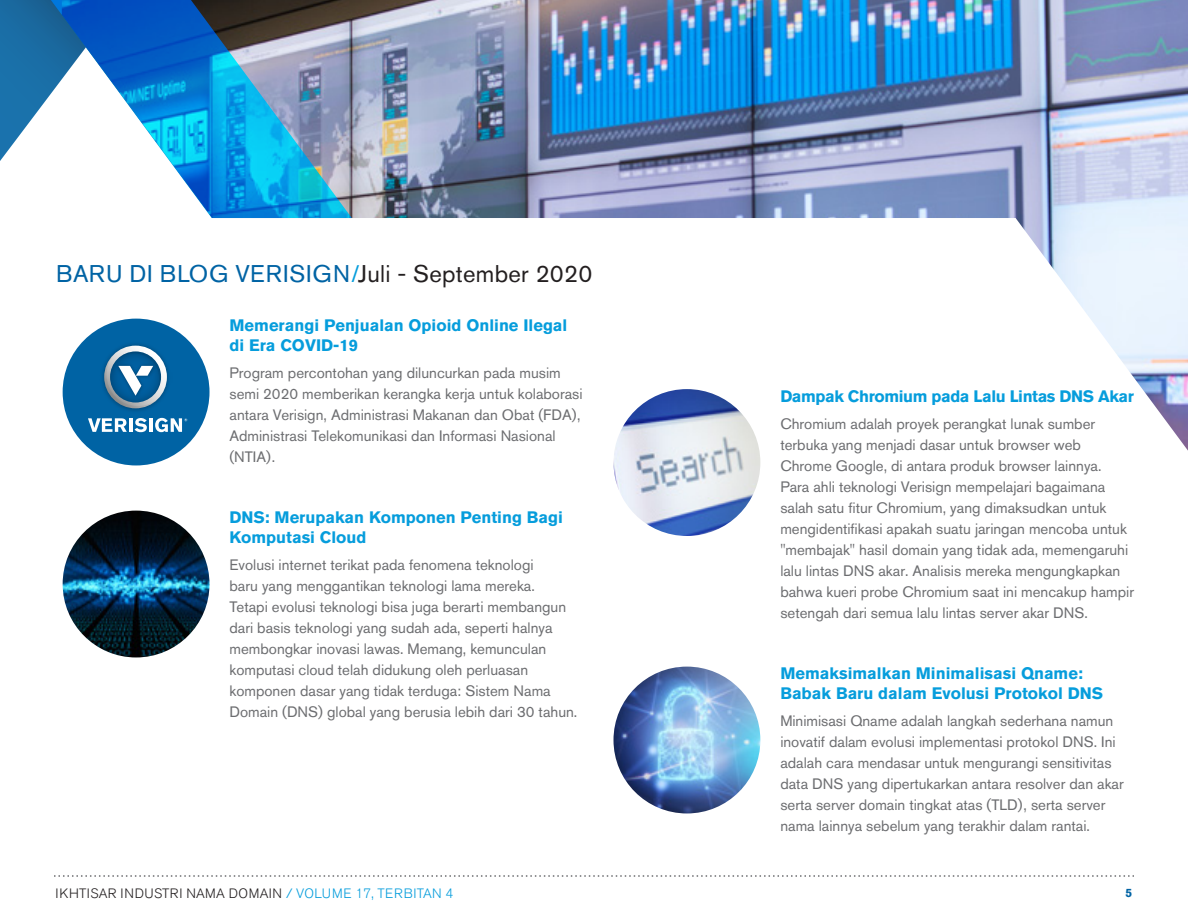
<style>
.page{position:relative;width:1188px;height:918px;background:#fff}
.page>*{position:absolute;margin:0;border:0;box-sizing:border-box;transform-origin:0 0}
.t1{font:24px "Akzidenz Grotesk BE";letter-spacing:.01em;color:#0063a4}
.t2{font:700 16.5px/19.5px "Akzidenz Grotesk BQ";color:#069ddc}
.t3{font:700 16.5px "Akzidenz Grotesk BQ";letter-spacing:-.025em;color:#069ddc}
.t4{font:15px/21px "Akzidenz Grotesk BQ";color:#6c6d70}
.t5{font:300 13.5px "Akzidenz Grotesk BQ";letter-spacing:.02em;color:#231f20}
.t6{font:700 12px "Akzidenz Grotesk BQ";color:#0063a4}
.s1{color:#069ddc}
.s2{color:#231f20}
</style>
<div class="page">
<svg style="left:54px;top:875px;width:1080px;height:2px"></svg>
<svg style="left:0;top:0;width:31px;height:161px;background:#3781b2"></svg>
<img style="left:62px;top:0;width:1126px;height:451px">
<svg style="left:31px;top:0;width:321px;height:218px"></svg>
<div style="left:63px;top:319px;width:147px;height:146px;background:#0063a4;border-radius:50%"></div>
<img style="left:102px;top:344px;width:67px;height:67px">
<svg style="left:104px;top:346px;width:63px;height:62px"></svg>
<svg style="left:104px;top:352px;width:57px;height:56px"></svg>
<svg style="left:88px;top:418px;width:39px;height:14px"></svg>
<hr style="left:129px;top:418px;width:3px;height:14px;background:#fff">
<svg style="left:135px;top:418px;width:12px;height:14px"></svg>
<hr style="left:149px;top:418px;width:4px;height:14px;background:#fff">
<svg style="left:155px;top:418px;width:32px;height:14px"></svg>
<img style="left:63px;top:511px;width:147px;height:146px;border-radius:73px">
<img style="left:614px;top:389px;width:146px;height:147px;border-radius:73px">
<img style="left:614px;top:667px;width:146px;height:146px;border-radius:73px">
<h1 class="t1" style="left:56px;top:260px;width:538px">BARU DI BLOG VERISIGN<span class="s1">/</span><span class="s2">Juli - September 2020</span></h1>
<p class="t2" style="left:230px;top:316px;width:339px">Memerangi Penjualan Opioid Online Ilegal di Era COVID-19</p>
<p class="t4" style="left:230px;top:362px;width:355px">Program percontohan yang diluncurkan pada musim semi 2020 memberikan kerangka kerja untuk kolaborasi antara Verisign, Administrasi Makanan dan Obat (FDA), Administrasi Telekomunikasi dan Informasi Nasional (NTIA).</p>
<p class="t2" style="left:230px;top:508px;width:335px">DNS: Merupakan Komponen Penting Bagi<br>Komputasi Cloud</p>
<p class="t4" style="left:230px;top:554px;width:349px">Evolusi internet terikat pada fenomena teknologi<br>baru yang menggantikan teknologi lama mereka.<br>Tetapi evolusi teknologi bisa juga berarti membangun dari basis teknologi yang sudah ada, seperti halnya membongkar inovasi lawas. Memang, kemunculan komputasi cloud telah didukung oleh perluasan komponen dasar yang tidak terduga: Sistem Nama Domain (DNS) global yang berusia lebih dari 30 tahun.</p>
<p class="t5" style="left:56px;top:886px;width:399px">IKHTISAR INDUSTRI NAMA DOMAIN <span class="s1">/ VOLUME 17, TERBITAN 4</span></p>
<p class="t3" style="left:780px;top:386px;width:355px">Dampak Chromium pada Lalu Lintas DNS Akar</p>
<p class="t4" style="left:780px;top:413px;width:355px">Chromium adalah proyek perangkat lunak sumber terbuka yang menjadi dasar untuk browser web Chrome Google, di antara produk browser lainnya.<br>Para ahli teknologi Verisign mempelajari bagaimana salah satu fitur Chromium, yang dimaksudkan untuk mengidentifikasi apakah suatu jaringan mencoba untuk "membajak" hasil domain yang tidak ada, memengaruhi lalu lintas DNS akar. Analisis mereka mengungkapkan bahwa kueri probe Chromium saat ini mencakup hampir setengah dari semua lalu lintas server akar DNS.</p>
<p class="t2" style="left:780px;top:664px;width:324px">Memaksimalkan Minimalisasi Qname:<br>Babak Baru dalam Evolusi Protokol DNS</p>
<p class="t4" style="left:780px;top:710px;width:345px">Minimisasi Qname adalah langkah sederhana namun inovatif dalam evolusi implementasi protokol DNS. Ini adalah cara mendasar untuk mengurangi sensitivitas data DNS yang dipertukarkan antara resolver dan akar serta server domain tingkat atas (TLD), serta server nama lainnya sebelum yang terakhir dalam rantai.</p>
<p class="t6" style="left:1126px;top:886px;width:8px">5</p>
</div>
